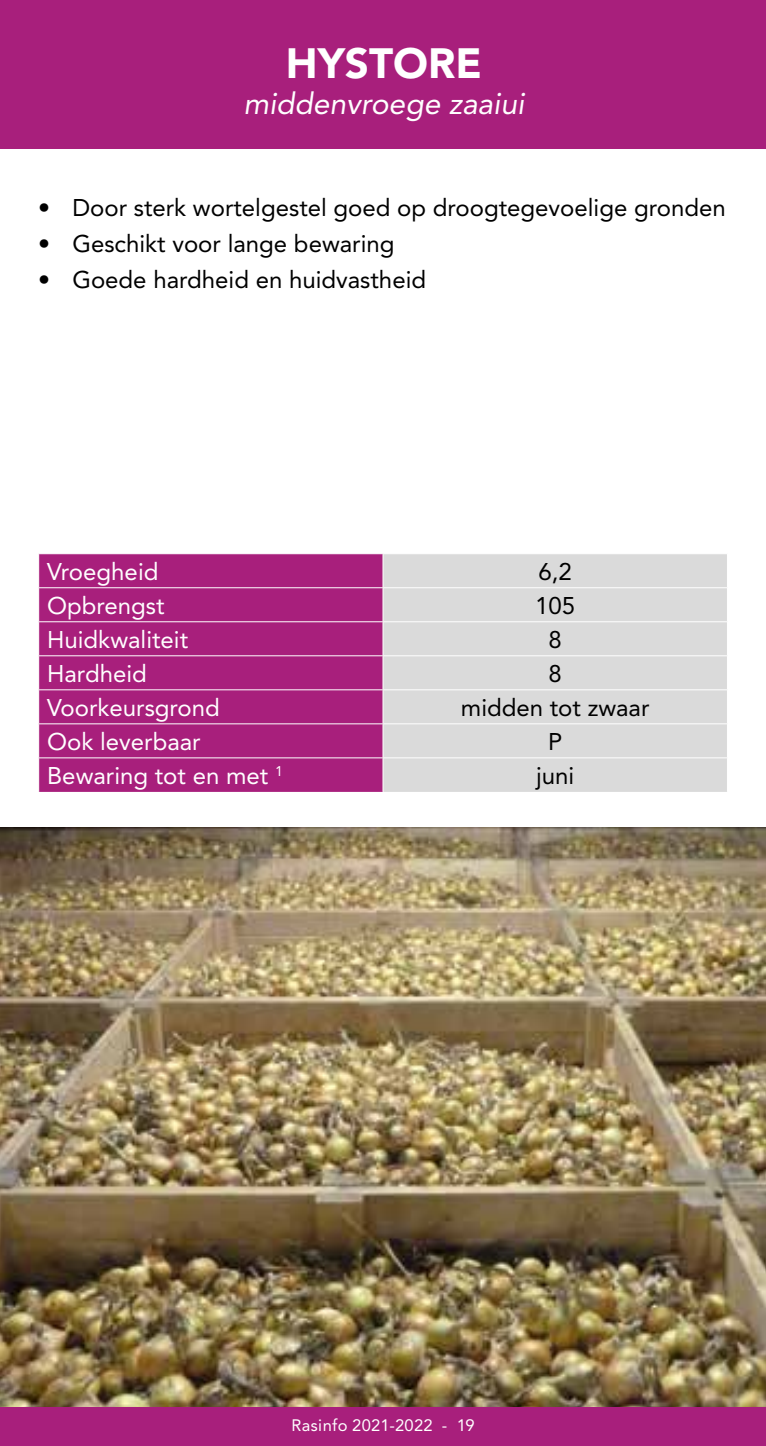
<style>
.page{position:relative;width:766px;height:1446px;background:#fff}
.page>*{position:absolute;margin:0;border:0;box-sizing:border-box;transform-origin:0 0}
.t1{font:900 42px "Avenir";color:#fff}
.t2{font:italic 30px "Avenir";color:#fff}
.t3{font:24px "Avenir";color:#000}
.t4{font:24px "Avenir";color:#fff}
.t5{font:16.5px "Avenir";letter-spacing:.02em;color:#fff}
</style>
<div class="page">
<img style="left:0;top:827px;width:765px;height:580px">
<div style="left:0;top:0;width:765px;height:148px;background:#a81f7c"></div>
<div style="left:39px;top:554px;width:343px;height:238px;background:#a81f7c"></div>
<div style="left:383px;top:554px;width:343px;height:238px;background:#dadada"></div>
<hr style="left:38px;top:587px;width:345px;height:1px;background:#fff">
<hr style="left:38px;top:621px;width:345px;height:1px;background:#fff">
<hr style="left:38px;top:655px;width:345px;height:1px;background:#fff">
<hr style="left:38px;top:689px;width:345px;height:1px;background:#fff">
<hr style="left:38px;top:723px;width:345px;height:1px;background:#fff">
<hr style="left:38px;top:757px;width:345px;height:1px;background:#fff">
<hr style="left:383px;top:587px;width:344px;height:1px;background:#fff">
<hr style="left:383px;top:621px;width:344px;height:1px;background:#fff">
<hr style="left:383px;top:655px;width:344px;height:1px;background:#fff">
<hr style="left:383px;top:689px;width:344px;height:1px;background:#fff">
<hr style="left:383px;top:723px;width:344px;height:1px;background:#fff">
<hr style="left:383px;top:757px;width:344px;height:1px;background:#fff">
<div style="left:0;top:1407px;width:765px;height:39px;background:#a81f7c"></div>
<h1 class="t1" style="left:286px;top:38px;width:197px">HYSTORE</h1>
<p class="t2" style="left:243px;top:87px;width:282px">middenvroege zaaiui</p>
<p class="t3" style="left:38px;top:194px;width:688px">• Door sterk wortelgestel goed op droogtegevoelige gronden</p>
<p class="t3" style="left:38px;top:230px;width:357px">• Geschikt voor lange bewaring</p>
<p class="t3" style="left:38px;top:266px;width:389px">• Goede hardheid en huidvastheid</p>
<p class="t4" style="left:47px;top:557px;width:113px">Vroegheid</p>
<p class="t3" style="left:538px;top:557px;width:35px">6,2</p>
<p class="t4" style="left:47px;top:591px;width:119px">Opbrengst</p>
<p class="t3" style="left:535px;top:591px;width:42px">105</p>
<p class="t4" style="left:47px;top:625px;width:142px">Huidkwaliteit</p>
<p class="t3" style="left:548px;top:625px;width:15px">8</p>
<p class="t4" style="left:47px;top:659px;width:101px">Hardheid</p>
<p class="t3" style="left:548px;top:659px;width:15px">8</p>
<p class="t4" style="left:47px;top:693px;width:174px">Voorkeursgrond</p>
<p class="t3" style="left:460px;top:693px;width:190px">midden tot zwaar</p>
<p class="t4" style="left:47px;top:727px;width:155px">Ook leverbaar</p>
<p class="t3" style="left:548px;top:727px;width:16px">P</p>
<p class="t4" style="left:47px;top:762px;width:237px">Bewaring tot en met <sup>1</sup></p>
<p class="t3" style="left:536px;top:762px;width:40px">juni</p>
<p class="t5" style="left:291px;top:1416px;width:184px">Rasinfo 2021-2022 - 19</p>
</div>
